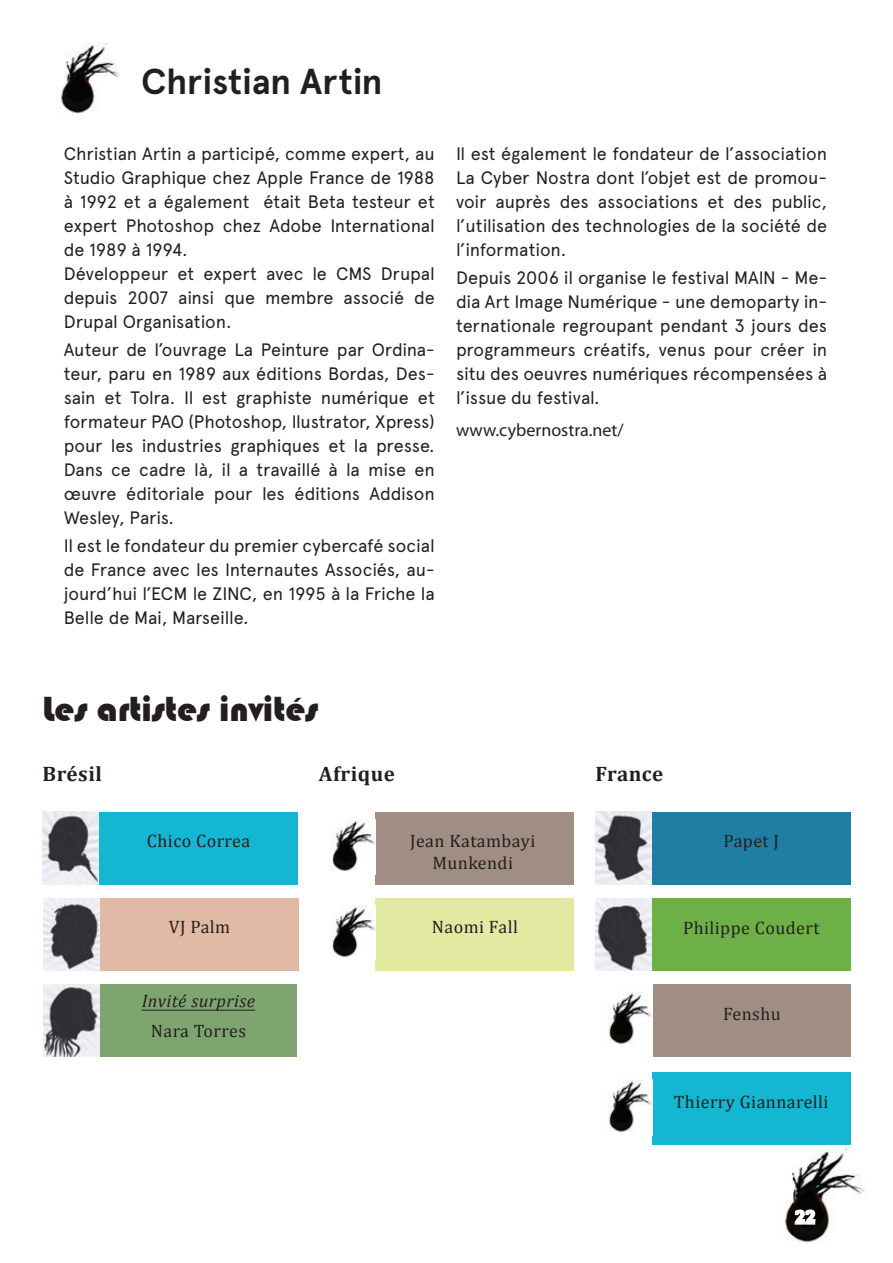
<style>
.page{position:relative;width:893px;height:1263px;background:#fff}
.page>*{position:absolute;margin:0;border:0;box-sizing:border-box;transform-origin:0 0}
.t1{font:36px "Bauhaus 93";color:#231f20}
.t2{font:700 36px "Apercu";letter-spacing:-.005em;color:#231f20}
.t3{font:700 21px "Cambria";letter-spacing:.025em;color:#231f20}
.t4{font:18px/24px "Apercu";letter-spacing:-.01em;color:#231f20;text-align:justify}
.t5{font:18px/21.6px "Cambria";letter-spacing:.025em;color:#231f20;text-align:center}
.t6{font:18px "Myriad Pro";color:#231f20}
.t7{font:italic 18px "Cambria";letter-spacing:.025em;color:#231f20}
</style>
<div class="page">
<img style="left:784px;top:1148px;width:81px;height:94px">
<svg style="left:792px;top:1207px;width:25px;height:19px"></svg>
<img style="left:595px;top:812px;width:56px;height:72px">
<img style="left:595px;top:898px;width:56px;height:72px">
<img style="left:43px;top:812px;width:56px;height:73px">
<img style="left:44px;top:985px;width:56px;height:72px">
<img style="left:44px;top:898px;width:56px;height:72px">
<div style="left:100px;top:812px;width:198px;height:72px;background:#14b6d1"></div>
<div style="left:100px;top:985px;width:197px;height:72px;background:#7ea570"></div>
<hr style="left:142px;top:1010px;width:113px;height:1px;background:#231f20">
<div style="left:100px;top:898px;width:199px;height:72px;background:#e1baa5"></div>
<div style="left:376px;top:812px;width:198px;height:72px;background:#a08e84"></div>
<div style="left:376px;top:898px;width:198px;height:72px;background:#e2e9a0"></div>
<div style="left:652px;top:812px;width:198px;height:72px;background:#207ea5"></div>
<div style="left:652px;top:898px;width:198px;height:73px;background:#6eb048"></div>
<div style="left:653px;top:985px;width:197px;height:72px;background:#a08e84"></div>
<div style="left:652px;top:1073px;width:198px;height:72px;background:#14b6d1"></div>
<img style="left:331px;top:819px;width:45px;height:52px">
<img style="left:331px;top:905px;width:45px;height:52px">
<img style="left:609px;top:992px;width:43px;height:52px">
<img style="left:609px;top:1080px;width:43px;height:52px">
<img style="left:58px;top:43px;width:62px;height:71px">
<h1 class="t2" style="left:141px;top:60px;width:243px">Christian Artin</h1>
<p class="t4" style="left:64px;top:141px;width:373px;text-align:left">Christian Artin a participé, comme expert, au Studio Graphique chez Apple France de 1988 à 1992 et a également était Beta testeur et expert Photoshop chez Adobe International de 1989 à 1994.<br>Développeur et expert avec le CMS Drupal depuis 2007 ainsi que membre associé de Drupal Organisation.</p>
<p class="t4" style="left:64px;top:337px;width:373px">Auteur de l’ouvrage La Peinture par Ordina&shy;teur, paru en 1989 aux éditions Bordas, Des&shy;sain et Tolra. Il est graphiste numérique et formateur PAO (Photoshop, Ilustrator, Xpress) pour les industries graphiques et la presse.<br>Dans ce cadre là, il a travaillé à la mise en œuvre éditoriale pour les éditions Addison Wesley, Paris.</p>
<p class="t4" style="left:64px;top:534px;width:373px">Il est le fondateur du premier cybercafé social de France avec les Internautes Associés, au&shy;jourd’hui l’ECM le ZINC, en 1995 à la Friche la Belle de Mai, Marseille.</p>
<p class="t4" style="left:456px;top:141px;width:373px">Il est également le fondateur de l’association La Cyber Nostra dont l’objet est de promou&shy;voir auprès des associations et des public, l’utilisation des technologies de la société de l’information.</p>
<p class="t4" style="left:456px;top:265px;width:373px">Depuis 2006 il organise le festival MAIN - Me&shy;dia Art Image Numérique - une demoparty in&shy;ternationale regroupant pendant 3 jours des programmeurs créatifs, venus pour créer in situ des oeuvres numériques récompensées à l’issue du festival.</p>
<p class="t6" style="left:456px;top:419px;width:169px">www.cybernostra.net/</p>
<h1 class="t1" style="left:43px;top:688px;width:277px">Les artistes invités</h1>
<p class="t3" style="left:43px;top:761px;width:61px">Brésil</p>
<p class="t3" style="left:319px;top:761px;width:78px">Afrique</p>
<p class="t3" style="left:595px;top:761px;width:69px">France</p>
<p class="t5" style="left:147px;top:830px;width:105px">Chico Correa</p>
<p class="t5" style="left:410px;top:830px;width:127px">Jean Katambayi<br>Munkendi</p>
<p class="t5" style="left:723px;top:830px;width:57px">Papet J</p>
<p class="t5" style="left:169px;top:916px;width:63px">VJ Palm</p>
<p class="t5" style="left:432px;top:916px;width:88px">Naomi Fall</p>
<p class="t5" style="left:683px;top:917px;width:138px">Philippe Coudert</p>
<p class="t7" style="left:142px;top:990px;width:115px">Invité surprise</p>
<p class="t5" style="left:151px;top:1020px;width:97px">Nara Torres</p>
<p class="t5" style="left:723px;top:1003px;width:59px">Fenshu</p>
<p class="t5" style="left:674px;top:1091px;width:156px">Thierry Giannarelli</p>
</div>
